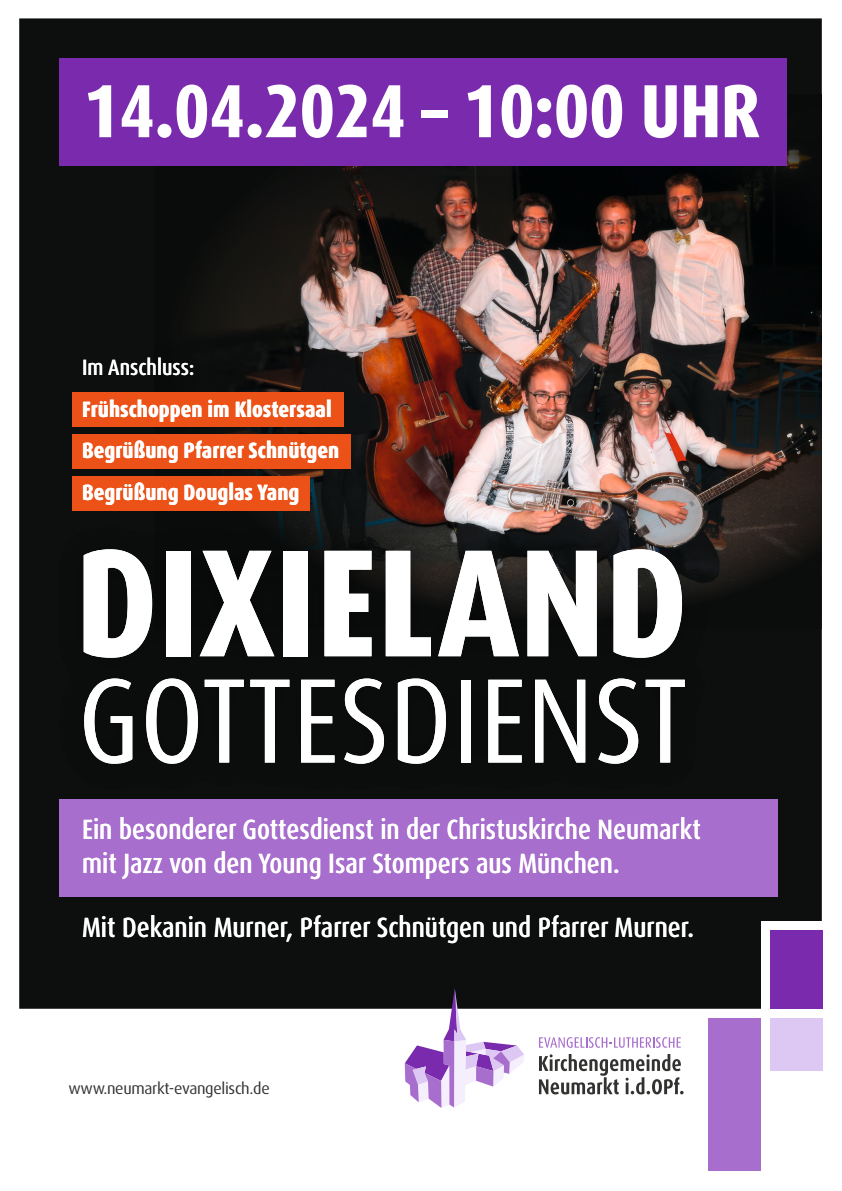
<style>
.page{position:relative;width:842px;height:1191px;background:#fff}
.page>*{position:absolute;margin:0;border:0;box-sizing:border-box;transform-origin:0 0}
.t1{font:800 condensed 153.2px "Dax Pro";color:#fff}
.t2{font:condensed 120.3px "Dax Pro";color:#fff}
.t3{font:800 condensed 75.4px "Dax Pro";letter-spacing:-.01em;color:#fff}
.t4{font:500 condensed 27.8px/34px "Dax Pro";color:#fff}
.t5{font:800 condensed 22.2px/41.4px "Dax Pro";color:#fff}
.t6{font:500 condensed 22.2px "Dax Pro";color:#fff}
.t7{font:16px "Dax Pro";letter-spacing:-.02em;color:#323231}
</style>
<div class="page">
<img style="left:19px;top:18px;width:803px;height:990px">
<div style="left:761px;top:921px;width:70px;height:97px;background:#fff"></div>
<div style="left:770px;top:930px;width:52px;height:78px;background:#7a2bad"></div>
<div style="left:770px;top:1018px;width:52px;height:52px;background:#ddc7f3"></div>
<div style="left:709px;top:1018px;width:52px;height:153px;background:#a76ecd"></div>
<div style="left:59px;top:58px;width:728px;height:107px;background:#7a2bad"></div>
<div style="left:59px;top:799px;width:719px;height:97px;background:#a76ecd"></div>
<img style="left:41px;top:494px;width:681px;height:343px">
<div style="left:72px;top:392px;width:272px;height:35px;background:#ec5217"></div>
<div style="left:72px;top:434px;width:279px;height:35px;background:#ec5217"></div>
<div style="left:72px;top:476px;width:238px;height:35px;background:#ec5217"></div>
<svg style="left:539px;top:1054px;width:145px;height:40px"></svg>
<svg style="left:539px;top:1037px;width:142px;height:10px"></svg>
<svg style="left:405px;top:988px;width:119px;height:120px"></svg>
<h3 class="t3" style="left:84px;top:62px;width:678px">14.04.2024 – 10:00 UHR</h3>
<p class="t6" style="left:82px;top:353px;width:113px">Im Anschluss:</p>
<p class="t5" style="left:82px;top:389px;width:259px">Frühschoppen im Klostersaal<br>Begrüßung Pfarrer Schnütgen<br>Begrüßung Douglas Yang</p>
<h1 class="t1" style="left:75px;top:504px;width:614px">DIXIELAND</h1>
<h2 class="t2" style="left:78px;top:643px;width:612px">GOTTESDIENST</h2>
<p class="t4" style="left:82px;top:813px;width:620px">Ein besonderer Gottesdienst in der Christuskirche Neumarkt mit Jazz von den Young Isar Stompers aus München.</p>
<p class="t4" style="left:82px;top:911px;width:613px">Mit Dekanin Murner, Pfarrer Schnütgen und Pfarrer Murner.</p>
<p class="t7" style="left:69px;top:1078px;width:203px">www.neumarkt-evangelisch.de</p>
</div>
